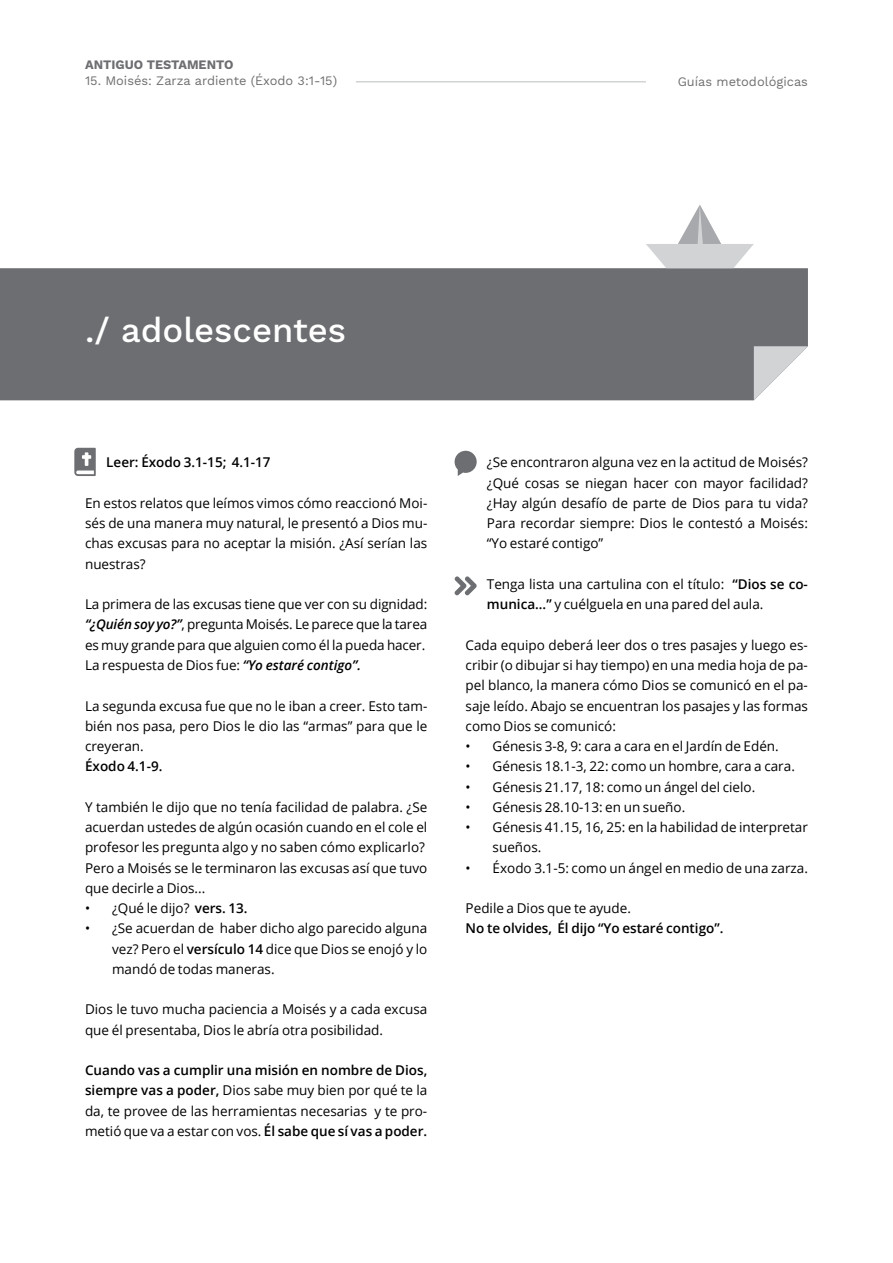
<style>
.page{position:relative;width:893px;height:1263px;background:#fff}
.page>*{position:absolute;margin:0;border:0;box-sizing:border-box;transform-origin:0 0}
.t1{font:500 34.5px "Work Sans";color:#fff}
.t2{font:13.5px/20.2px "Open Sans";color:#000;text-align:justify}
.t3{font:600 13.5px "Open Sans";color:#000}
.t4{font:12.75px "Work Sans";color:#6d6e71}
.t5{font:700 12.75px "Work Sans";color:#6d6e71}
.s1{font-weight:600;font-style:italic}
.s2{font-weight:600}
</style>
<div class="page">
<div style="left:0;top:268px;width:808px;height:132px;background:#6d6e71"></div>
<svg style="left:754px;top:346px;width:54px;height:54px"></svg>
<svg style="left:455px;top:451px;width:22px;height:25px"></svg>
<svg style="left:74px;top:448px;width:22px;height:28px"></svg>
<svg style="left:646px;top:205px;width:108px;height:63px"></svg>
<svg style="left:454px;top:576px;width:23px;height:20px"></svg>
<hr style="left:356px;top:81px;width:290px;height:2px;background:#d1d3d4">
<p class="t5" style="left:85px;top:58px;width:150px">ANTIGUO TESTAMENTO</p>
<p class="t4" style="left:85px;top:73px;width:254px">15. Moisés: Zarza ardiente (Éxodo 3:1-15)</p>
<p class="t4" style="left:678px;top:74px;width:132px">Guías metodológicas</p>
<h1 class="t1" style="left:85px;top:310px;width:263px">./ adolescentes</h1>
<p class="t3" style="left:106px;top:453px;width:166px">Leer: Éxodo 3.1-15; 4.1-17</p>
<p class="t2" style="left:85px;top:493px;width:344px">En estos relatos que leímos vimos cómo reaccionó Moi&shy;sés de una manera muy natural, le presentó a Dios mu&shy;chas excusas para no aceptar la misión. ¿Así serían las nuestras?</p>
<p class="t2" style="left:85px;top:594px;width:344px;text-align:left">La primera de las excusas tiene que ver con su dignidad: <span class="s1">“¿Quién soy yo?”</span>, pregunta Moisés. Le parece que la tarea es muy grande para que alguien como él la pueda hacer.<br>La respuesta de Dios fue: <span class="s1">“Yo estaré contigo”.</span></p>
<p class="t2" style="left:85px;top:695px;width:344px">La segunda excusa fue que no le iban a creer. Esto tam&shy;bién nos pasa, pero Dios le dio las “armas” para que le creyeran.</p>
<p class="t3" style="left:85px;top:757px;width:79px">Éxodo 4.1-9.</p>
<p class="t2" style="left:85px;top:796px;width:344px;text-align:left">Y también le dijo que no tenía facilidad de palabra. ¿Se acuerdan ustedes de algún ocasión cuando en el cole el profesor les pregunta algo y no saben cómo explicarlo?<br>Pero a Moisés se le terminaron las excusas así que tuvo que decirle a Dios...</p>
<p class="t2" style="left:85px;top:898px;width:164px">• ¿Qué le dijo? <span class="s2">vers. 13.</span></p>
<p class="t2" style="left:112px;top:918px;width:317px;text-indent:-27px">• ¿Se acuerdan de haber dicho algo parecido alguna vez? Pero el <span class="s2">versículo 14</span> dice que Dios se enojó y lo mandó de todas maneras.</p>
<p class="t2" style="left:85px;top:999px;width:344px">Dios le tuvo mucha paciencia a Moisés y a cada excusa que él presentaba, Dios le abría otra posibilidad.</p>
<p class="t2" style="left:85px;top:1060px;width:344px"><span class="s2">Cuando vas a cumplir una misión en nombre de Dios, siempre vas a poder,</span> Dios sabe muy bien por qué te la da, te provee de las herramientas necesarias y te pro&shy;metió que va a estar con vos. <span class="s2">Él sabe que sí vas a poder.</span></p>
<p class="t2" style="left:487px;top:452px;width:323px">¿Se encontraron alguna vez en la actitud de Moisés? ¿Qué cosas se niegan hacer con mayor facilidad? ¿Hay algún desafío de parte de Dios para tu vida?<br>Para recordar siempre: Dios le contestó a Moisés: “Yo estaré contigo”</p>
<p class="t2" style="left:487px;top:574px;width:323px">Tenga lista una cartulina con el título: <span class="s2">“Dios se co&shy;munica...”</span> y cuélguela en una pared del aula.</p>
<p class="t2" style="left:466px;top:634px;width:344px">Cada equipo deberá leer dos o tres pasajes y luego es&shy;cribir (o dibujar si hay tiempo) en una media hoja de pa&shy;pel blanco, la manera cómo Dios se comunicó en el pa&shy;saje leído. Abajo se encuentran los pasajes y las formas como Dios se comunicó:</p>
<p class="t2" style="left:466px;top:736px;width:315px">• Génesis 3-8, 9: cara a cara en el Jardín de Edén.</p>
<p class="t2" style="left:466px;top:756px;width:331px">• Génesis 18.1-3, 22: como un hombre, cara a cara.</p>
<p class="t2" style="left:466px;top:776px;width:291px">• Génesis 21.17, 18: como un ángel del cielo.</p>
<p class="t2" style="left:466px;top:796px;width:221px">• Génesis 28.10-13: en un sueño.</p>
<p class="t2" style="left:493px;top:817px;width:317px;text-indent:-27px">• Génesis 41.15, 16, 25: en la habilidad de interpretar sueños.</p>
<p class="t2" style="left:466px;top:857px;width:344px">• Éxodo 3.1-5: como un ángel en medio de una zarza.</p>
<p class="t2" style="left:466px;top:898px;width:167px">Pedile a Dios que te ayude.</p>
<p class="t3" style="left:466px;top:919px;width:259px">No te olvides, Él dijo “Yo estaré contigo”.</p>
</div>
